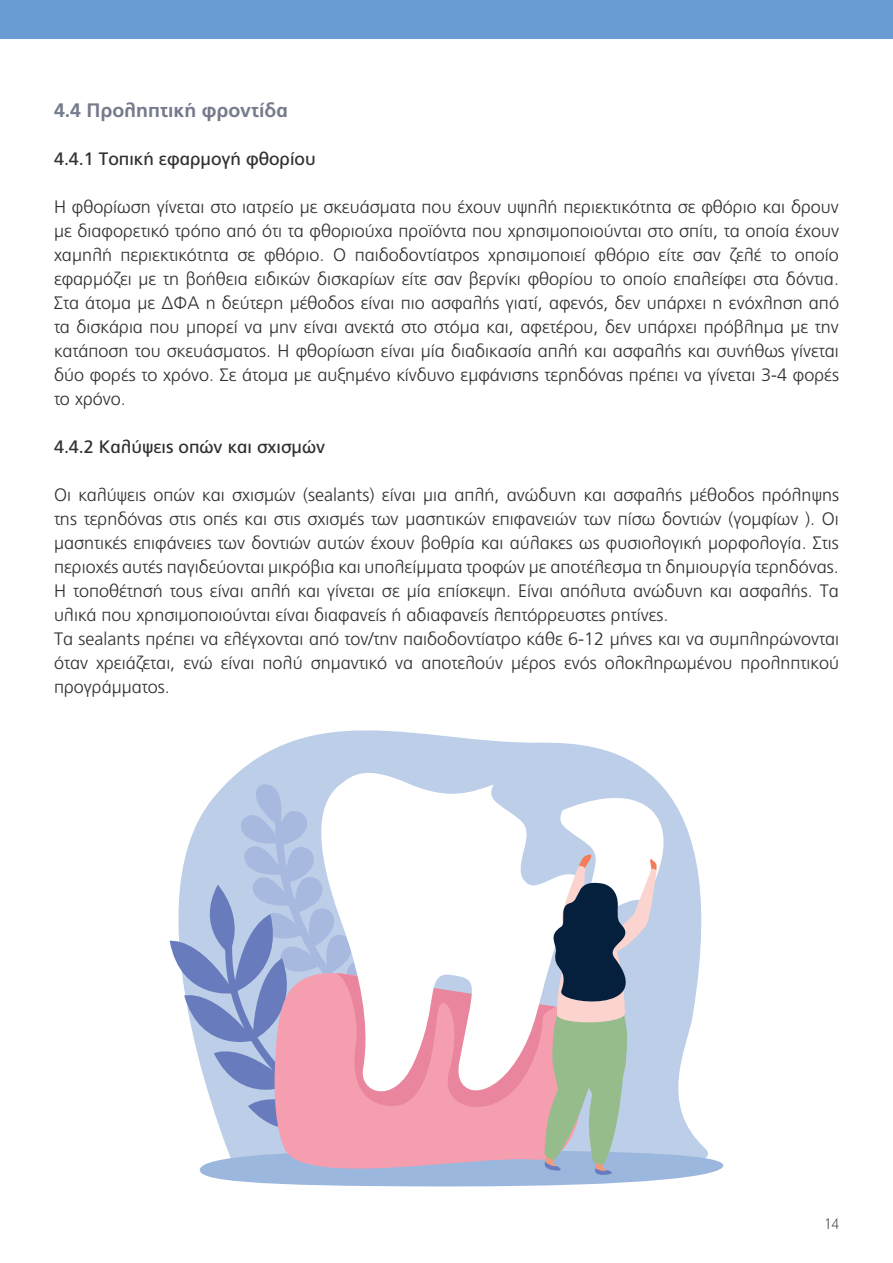
<style>
.page{position:relative;width:893px;height:1263px;background:#fff}
.page>*{position:absolute;margin:0;border:0;box-sizing:border-box;transform-origin:0 0}
.t1{font:700 19.5px "PF Catalog";color:#767b8c}
.t2{font:300 18px/24px "PF Catalog";color:#312f30;text-align:justify}
.t3{font:18px "PF Catalog";color:#312f30}
.t4{font:100 15px "PF Catalog";color:#312f30}
</style>
<div class="page">
<svg style="left:169px;top:730px;width:555px;height:436px"></svg>
<svg style="left:297px;top:765px;width:281px;height:18px;fill:#bdcee9"></svg>
<svg style="left:170px;top:783px;width:553px;height:403px"></svg>
<div style="left:0;top:0;width:893px;height:38px;background:#699cd3"></div>
<p class="t1" style="left:54px;top:98px;width:236px">4.4 Προληπτική φροντίδα</p>
<p class="t3" style="left:54px;top:148px;width:263px">4.4.1 Τοπική εφαρμογή φθορίου</p>
<p class="t2" style="left:54px;top:195px;width:786px">Η φθορίωση γίνεται στο ιατρείο με σκευάσματα που έχουν υψηλή περιεκτικότητα σε φθόριο και δρουν με διαφορετικό τρόπο από ότι τα φθοριούχα προϊόντα που χρησιμοποιούνται στο σπίτι, τα οποία έχουν χαμηλή περιεκτικότητα σε φθόριο. Ο παιδοδοντίατρος χρησιμοποιεί φθόριο είτε σαν ζελέ το οποίο εφαρμόζει με τη βοήθεια ειδικών δισκαρίων είτε σαν βερνίκι φθορίου το οποίο επαλείφει στα δόντια.<br>Στα άτομα με ΔΦΑ η δεύτερη μέθοδος είναι πιο ασφαλής γιατί, αφενός, δεν υπάρχει η ενόχληση από τα δισκάρια που μπορεί να μην είναι ανεκτά στο στόμα και, αφετέρου, δεν υπάρχει πρόβλημα με την κατάποση του σκευάσματος. Η φθορίωση είναι μία διαδικασία απλή και ασφαλής και συνήθως γίνεται δύο φορές το χρόνο. Σε άτομα με αυξημένο κίνδυνο εμφάνισης τερηδόνας πρέπει να γίνεται 3-4 φορές το χρόνο.</p>
<p class="t3" style="left:54px;top:436px;width:273px">4.4.2 Καλύψεις οπών και σχισμών</p>
<p class="t2" style="left:54px;top:483px;width:786px;text-align:left">Οι καλύψεις οπών και σχισμών (sealants) είναι μια απλή, ανώδυνη και ασφαλής μέθοδος πρόληψης της τερηδόνας στις οπές και στις σχισμές των μασητικών επιφανειών των πίσω δοντιών (γομφίων ). Οι μασητικές επιφάνειες των δοντιών αυτών έχουν βοθρία και αύλακες ως φυσιολογική μορφολογία. Στις περιοχές αυτές παγιδεύονται μικρόβια και υπολείμματα τροφών με αποτέλεσμα τη δημιουργία τερηδόνας.<br>Η τοποθέτησή τους είναι απλή και γίνεται σε μία επίσκεψη. Είναι απόλυτα ανώδυνη και ασφαλής. Τα υλικά που χρησιμοποιούνται είναι διαφανείς ή αδιαφανείς λεπτόρρευστες ρητίνες.<br>Τα sealants πρέπει να ελέγχονται από τον/την παιδοδοντίατρο κάθε 6-12 μήνες και να συμπληρώνονται όταν χρειάζεται, ενώ είναι πολύ σημαντικό να αποτελούν μέρος ενός ολοκληρωμένου προληπτικού προγράμματος.</p>
<p class="t4" style="left:824px;top:1216px;width:16px">14</p>
</div>
